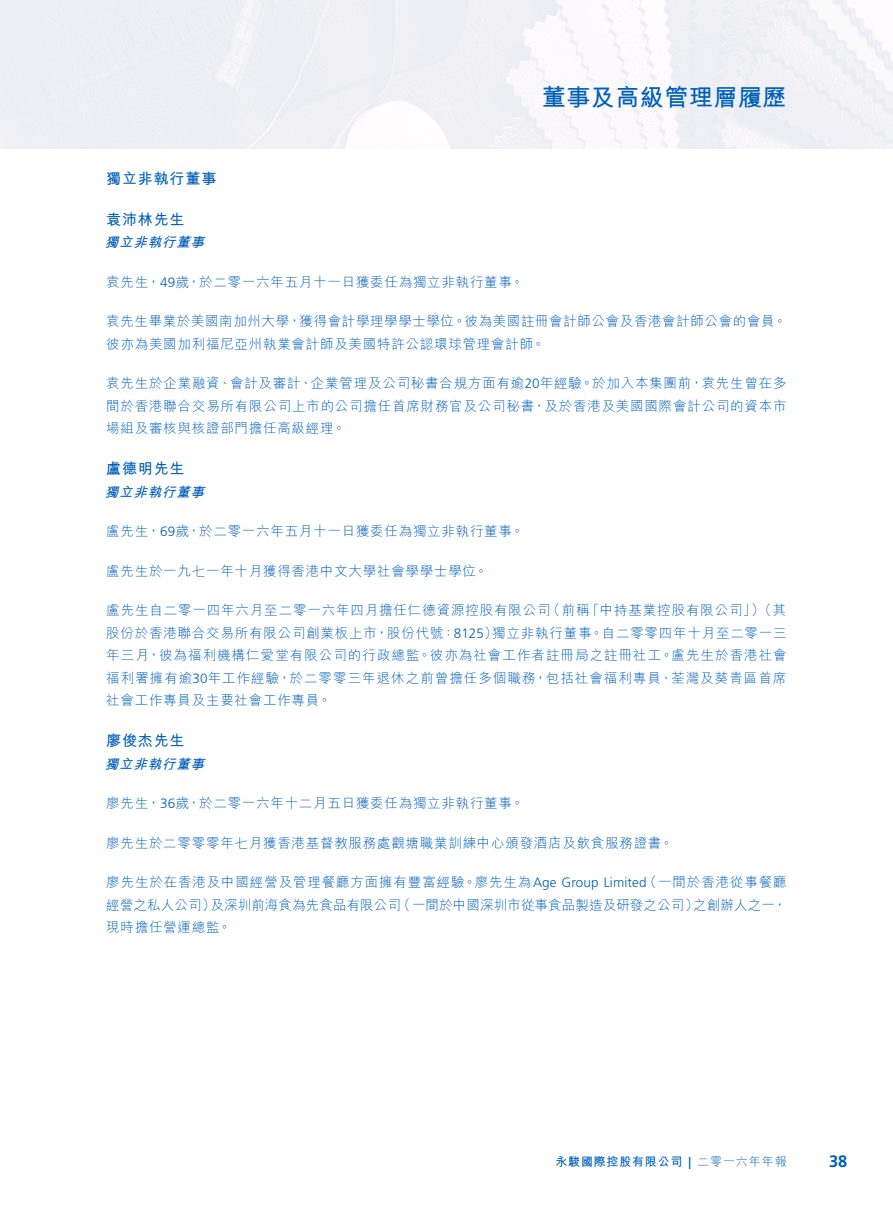
<style>
.page{position:relative;width:893px;height:1212px;background:#fff}
.page>*{position:absolute;margin:0;border:0;box-sizing:border-box;transform-origin:0 0}
.t1{font:700 24px "M Hei HK";letter-spacing:.02em;color:#005fb9}
.t2{font:700 16.5px "Frutiger LT Std";color:#005fb9}
.t3{font:700 15px "M Hei HK";letter-spacing:.055em;color:#005fb9}
.t4{font:300 13.5px/22.5px "M Hei HK";letter-spacing:.055em;color:#005fb9}
.t5{font:300 13.5px/22.5px "M Hei HK";letter-spacing:.075em;color:#005fb9}
.t6{font:300 13.5px "M Hei HK";letter-spacing:.01em;color:#005fb9}
.t7{font:italic 700 13.5px "M Hei HK";color:#005fb9}
.t8{font:700 12px "M Hei HK";letter-spacing:.065em;color:#005fb9}
.t9{font:300 12px "M Hei HK";letter-spacing:.075em;color:#005fb9}
.t10{font:700 12px "Frutiger LT Std";color:#005fb9}
.s1{font-family:"Frutiger LT Std"}
</style>
<div class="page">
<h1 class="t1" style="left:542px;top:80px;width:246px">董事及高級管理層履歷</h1>
<p class="t3" style="left:106px;top:167px;width:112px">獨立非執行董事</p>
<p class="t3" style="left:106px;top:208px;width:80px">袁沛林先生</p>
<p class="t7" style="left:105px;top:232px;width:105px">獨立非執行董事</p>
<p class="t4" style="left:106px;top:270px;width:419px">袁先生，<span class="s1">49</span>歲，於二零一六年五月十一日獲委任為獨立非執行董事。</p>
<p class="t4" style="left:106px;top:310px;width:682px">袁先生畢業於美國南加州大學，獲得會計學理學學士學位。彼為美國註冊會計師公會及香港會計師公會的會員。彼亦為美國加利福尼亞州執業會計師及美國特許公認環球管理會計師。</p>
<p class="t4" style="left:106px;top:372px;width:682px;text-align:justify">袁先生於企業融資、會計及審計、企業管理及公司秘書合規方面有逾<span class="s1">20</span>年經驗。於加入本集團前，袁先生曾在多間於香港聯合交易所有限公司上市的公司擔任首席財務官及公司秘書，及於香港及美國國際會計公司的資本市場組及審核與核證部門擔任高級經理。</p>
<p class="t3" style="left:106px;top:458px;width:80px">盧德明先生</p>
<p class="t7" style="left:105px;top:482px;width:105px">獨立非執行董事</p>
<p class="t4" style="left:106px;top:520px;width:419px">盧先生，<span class="s1">69</span>歲，於二零一六年五月十一日獲委任為獨立非執行董事。</p>
<p class="t4" style="left:106px;top:559px;width:383px">盧先生於一九七一年十月獲得香港中文大學社會學學士學位。</p>
<p class="t4" style="left:586px;top:599px;width:202px">「中持基業控股有限公司」）（其</p>
<p class="t4" style="left:547px;top:599px;width:44px">（前稱</p>
<p class="t4" style="left:492px;top:599px;width:296px;text-indent:-386px">盧先生自二零一四年六月至二零一六年四月擔任仁德資源控股有限公司<br>獨立非執行董事。自二零零四年十月至二零一三</p>
<p class="t5" style="left:106px;top:621px;width:682px">股份於香港聯合交易所有限公司創業板上市，股份代號：<span class="s1">8125</span>）<br>年三月，彼為福利機構仁愛堂有限公司的行政總監。彼亦為社會工作者註冊局之註冊社工。盧先生於香港社會福利署擁有逾<span class="s1">30</span>年工作經驗，於二零零三年退休之前曾擔任多個職務，包括社會福利專員、荃灣及葵青區首席社會工作專員及主要社會工作專員。</p>
<p class="t3" style="left:106px;top:730px;width:80px">廖俊杰先生</p>
<p class="t7" style="left:105px;top:754px;width:105px">獨立非執行董事</p>
<p class="t4" style="left:106px;top:792px;width:419px">廖先生，<span class="s1">36</span>歲，於二零一六年十二月五日獲委任為獨立非執行董事。</p>
<p class="t4" style="left:106px;top:831px;width:569px">廖先生於二零零零年七月獲香港基督教服務處觀塘職業訓練中心頒發酒店及飲食服務證書。</p>
<p class="t4" style="left:643px;top:871px;width:145px">（一間於香港從事餐廳</p>
<p class="t4" style="left:106px;top:871px;width:542px">廖先生於在香港及中國經營及管理餐廳方面擁有豐富經驗。廖先生為<span class="s1">Age Group Limited</span></p>
<p class="t4" style="left:693px;top:893px;width:95px">之創辦人之一，</p>
<p class="t4" style="left:106px;top:893px;width:127px">經營之私人公司）現時擔任營運總監。</p>
<p class="t6" style="left:210px;top:898px;width:192px">及深圳前海食為先食品有限公司</p>
<p class="t6" style="left:397px;top:898px;width:303px">（一間於中國深圳市從事食品製造及研發之公司）</p>
<p class="t8" style="left:555px;top:1153px;width:128px">永駿國際控股有限公司</p>
<p class="t9" style="left:697px;top:1156px;width:91px">二零一六年年報</p>
<p class="t10" style="left:688px;top:1155px;width:4px">|</p>
<p class="t2" style="left:829px;top:1152px;width:20px">38</p>
</div>
